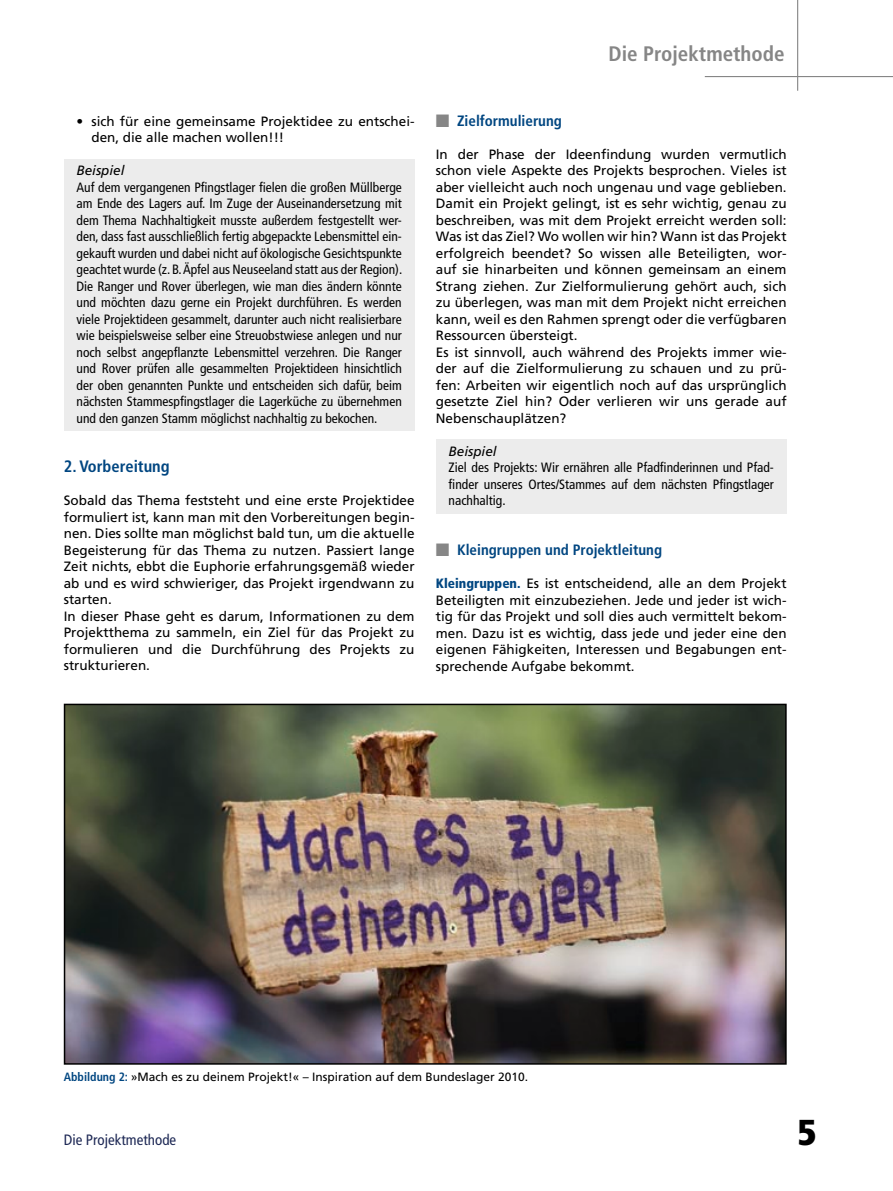
<style>
.page{position:relative;width:893px;height:1191px;background:#fff}
.page>*{position:absolute;margin:0;border:0;box-sizing:border-box;transform-origin:0 0}
.t1{font:900 condensed 36px "Frutiger LT Std";color:#000}
.t2{font:700 condensed 21px "Frutiger LT Std";color:#868686}
.t3{font:700 condensed 16.5px "Frutiger LT Std";color:#004681}
.t4{font:700 condensed 15px "Frutiger LT Std";color:#004681}
.t5{font:condensed 15px "Frutiger LT Std";color:#1e2955}
.t6{font:13.5px/16.5px "Frutiger LT Std";color:#000}
.t7{font:condensed 13.5px/16.5px "Frutiger LT Std";color:#000;text-align:justify}
.t8{font:italic 13.5px "Frutiger LT Std";color:#000}
.t9{font:12px "Frutiger LT Std";color:#000}
.s1{color:#868686}
.s2{font-weight:900;font-stretch:condensed;color:#004681}
.s3{font-weight:700;font-stretch:condensed;color:#004681}
</style>
<div class="page">
<hr style="left:705px;top:76px;width:188px;height:1px;background:#868686">
<hr style="left:797px;top:0;width:1px;height:91px;background:#868686">
<div style="left:436px;top:439px;width:351px;height:75px;background:#ececec"></div>
<div style="left:64px;top:159px;width:351px;height:272px;background:#ececec"></div>
<img style="left:67px;top:706px;width:717px;height:355px">
<div style="left:64px;top:703px;width:723px;height:361px;border:2px solid #000"></div>
<p class="t6" style="left:91px;top:113px;width:325px;text-indent:-15px">• sich für eine gemeinsame Projektidee zu entschei&shy;den, die alle machen wollen!!!</p>
<p class="t8" style="left:77px;top:163px;width:50px">Beispiel</p>
<p class="t7" style="left:77px;top:179px;width:327px">Auf dem vergangenen Pfingstlager fielen die großen Müllberge am Ende des Lagers auf. Im Zuge der Auseinandersetzung mit dem Thema Nachhaltigkeit musste außerdem festgestellt wer&shy;den, dass fast ausschließlich fertig abgepackte Lebensmittel ein&shy;gekauft wurden und dabei nicht auf ökologische Gesichtspunkte geachtet wurde (z. B. Äpfel aus Neuseeland statt aus der Region).<br>Die Ranger und Rover überlegen, wie man dies ändern könnte und möchten dazu gerne ein Projekt durchführen. Es werden viele Projektideen gesammelt, darunter auch nicht realisierbare wie beispielsweise selber eine Streuobstwiese anlegen und nur noch selbst angepflanzte Lebensmittel verzehren. Die Ranger und Rover prüfen alle gesammelten Projektideen hinsichtlich der oben genannten Punkte und entscheiden sich dafür, beim nächsten Stammespfingstlager die Lagerküche zu übernehmen und den ganzen Stamm möglichst nachhaltig zu bekochen.</p>
<p class="t3" style="left:64px;top:457px;width:107px">2. Vorbereitung</p>
<p class="t6" style="left:64px;top:492px;width:352px">Sobald das Thema feststeht und eine erste Projektidee formuliert ist, kann man mit den Vorbereitungen begin&shy;nen. Dies sollte man möglichst bald tun, um die aktuelle Begeisterung für das Thema zu nutzen. Passiert lange Zeit nichts, ebbt die Euphorie erfahrungsgemäß wieder ab und es wird schwieriger, das Projekt irgendwann zu starten.<br>In dieser Phase geht es darum, Informationen zu dem Projektthema zu sammeln, ein Ziel für das Projekt zu formulieren und die Durchführung des Projekts zu strukturieren.</p>
<h2 class="t2" style="left:608px;top:41px;width:178px">Die Projektmethode</h2>
<p class="t4" style="left:436px;top:112px;width:128px"><span class="s1">■</span> Zielformulierung</p>
<p class="t6" style="left:436px;top:146px;width:352px">In der Phase der Ideenfindung wurden vermutlich schon viele Aspekte des Projekts besprochen. Vieles ist aber vielleicht auch noch ungenau und vage geblieben.<br>Damit ein Projekt gelingt, ist es sehr wichtig, genau zu beschreiben, was mit dem Projekt erreicht werden soll:<br>Was ist das Ziel? Wo wollen wir hin? Wann ist das Projekt erfolgreich beendet? So wissen alle Beteiligten, wor&shy;auf sie hinarbeiten und können gemeinsam an einem Strang ziehen. Zur Zielformulierung gehört auch, sich zu überlegen, was man mit dem Projekt nicht erreichen kann, weil es den Rahmen sprengt oder die verfügbaren Ressourcen übersteigt.<br>Es ist sinnvoll, auch während des Projekts immer wie&shy;der auf die Zielformulierung zu schauen und zu prü&shy;fen: Arbeiten wir eigentlich noch auf das ursprünglich gesetzte Ziel hin? Oder verlieren wir uns gerade auf Nebenschauplätzen?</p>
<p class="t8" style="left:449px;top:443px;width:50px">Beispiel</p>
<p class="t7" style="left:449px;top:459px;width:327px">Ziel des Projekts: Wir ernähren alle Pfadfinderinnen und Pfad&shy;finder unseres Ortes/Stammes auf dem nächsten Pfingstlager nachhaltig.</p>
<p class="t4" style="left:436px;top:541px;width:228px"><span class="s1">■</span> Kleingruppen und Projektleitung</p>
<p class="t6" style="left:436px;top:575px;width:352px;text-align:justify"><span class="s2">Kleingruppen.</span> Es ist entscheidend, alle an dem Projekt Beteiligten mit einzubeziehen. Jede und jeder ist wich&shy;tig für das Projekt und soll dies auch vermittelt bekom&shy;men. Dazu ist es wichtig, dass jede und jeder eine den eigenen Fähigkeiten, Interessen und Begabungen ent&shy;sprechende Aufgabe bekommt.</p>
<p class="t9" style="left:64px;top:1070px;width:466px"><span class="s3">Abbildung 2:</span> »Mach es zu deinem Projekt!« – Inspiration auf dem Bundeslager 2010.</p>
<p class="t5" style="left:64px;top:1131px;width:114px">Die Projektmethode</p>
<h1 class="t1" style="left:798px;top:1110px;width:20px">5</h1>
</div>
